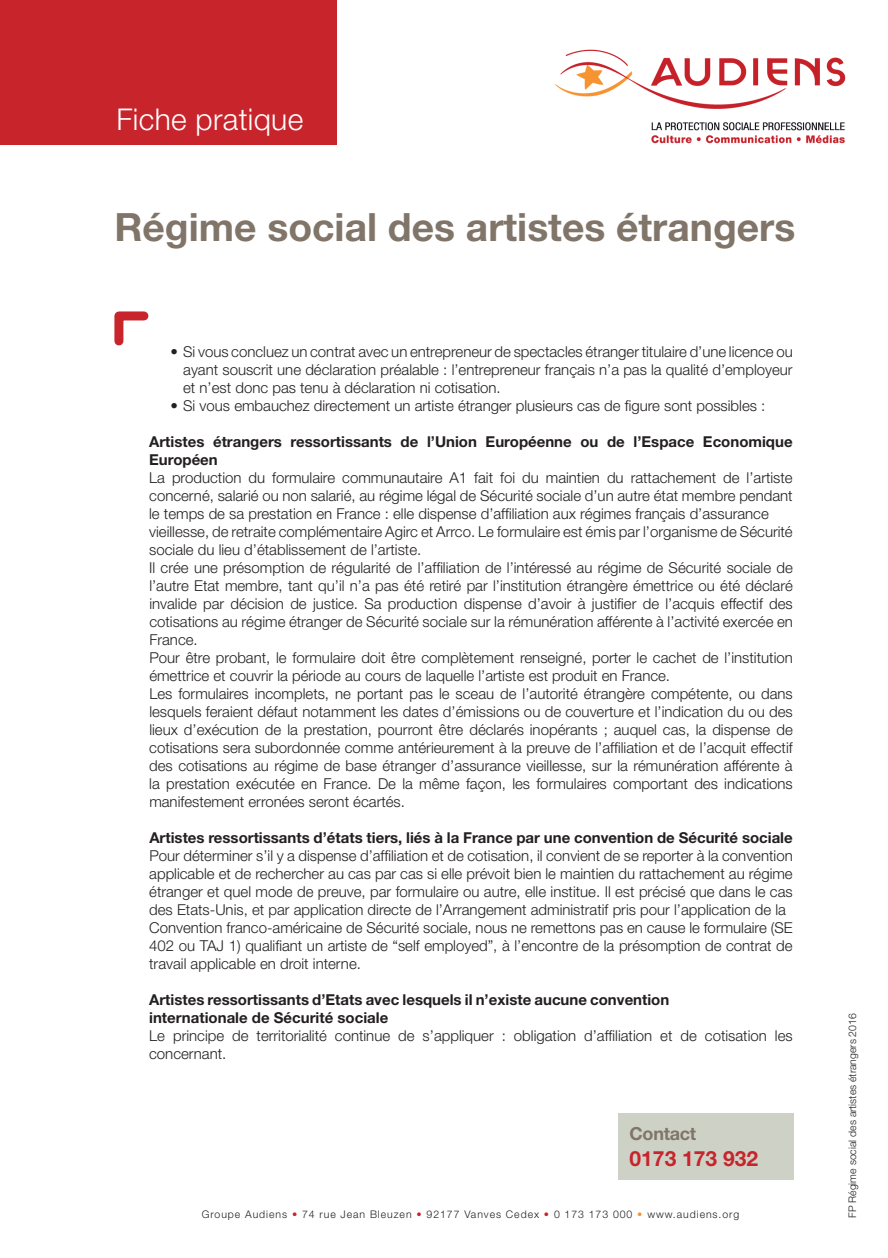
<style>
.page{position:relative;width:888px;height:1258px;background:#fff}
.page>*{position:absolute;margin:0;border:0;box-sizing:border-box;transform-origin:0 0}
.t1{font:700 39px "Helvetica Neue";color:#807568}
.t2{font:300 30px "Helvetica Neue";letter-spacing:.01em;color:#fff}
.t3{font:700 21px "Helvetica Neue";color:#c8242b}
.t4{font:700 18px "Helvetica Neue";letter-spacing:-.015em;color:#807568}
.t5{font:300 15px/18px "Helvetica Neue";color:#231f20}
.t6{font:700 15px/18px "Helvetica Neue";color:#231f20}
.t7{font:300 10.5px "Helvetica Neue";letter-spacing:.09em;color:#231f20}
.t8{font:300 10.5px "Helvetica Neue";color:#231f20}
.s1{color:#c8242b}
.s2{color:#f79332}
</style>
<div class="page">
<div style="left:0;top:0;width:337px;height:144px;background:#c8242b"></div>
<svg style="left:114px;top:311px;width:35px;height:35px"></svg>
<img style="left:555px;top:49px;width:291px;height:95px">
<div style="left:618px;top:1113px;width:176px;height:67px;background:#ced2c6"></div>
<h2 class="t2" style="left:117px;top:101px;width:188px">Fiche pratique</h2>
<h1 class="t1" style="left:114px;top:203px;width:682px">Régime social des artistes étrangers</h1>
<p class="t5" style="left:183px;top:343px;width:611px;text-align:justify;text-indent:-13px">• Si vous concluez un contrat avec un entrepreneur de spectacles étranger titulaire d’une licence ou ayant souscrit une déclaration préalable : l’entrepreneur français n’a pas la qualité d’employeur et n’est donc pas tenu à déclaration ni cotisation.</p>
<p class="t5" style="left:170px;top:397px;width:596px">• Si vous embauchez directement un artiste étranger plusieurs cas de figure sont possibles :</p>
<p class="t6" style="left:149px;top:433px;width:645px">Artistes étrangers ressortissants de l’Union Européenne ou de l’Espace Economique<br>Européen</p>
<p class="t5" style="left:149px;top:469px;width:645px">La production du formulaire communautaire A1 fait foi du maintien du rattachement de l’artiste concerné, salarié ou non salarié, au régime légal de Sécurité sociale d’un autre état membre pendant le temps de sa prestation en France : elle dispense d’affiliation aux régimes français d’assurance vieillesse, de retraite complémentaire Agirc et Arrco. Le formulaire est émis par l’organisme de Sécurité sociale du lieu d’établissement de l’artiste.<br>Il crée une présomption de régularité de l’affiliation de l’intéressé au régime de Sécurité sociale de l’autre Etat membre, tant qu’il n’a pas été retiré par l’institution étrangère émettrice ou été déclaré invalide par décision de justice. Sa production dispense d’avoir à justifier de l’acquis effectif des cotisations au régime étranger de Sécurité sociale sur la rémunération afférente à l’activité exercée en France.<br>Pour être probant, le formulaire doit être complètement renseigné, porter le cachet de l’institution émettrice et couvrir la période au cours de laquelle l’artiste est produit en France.<br>Les formulaires incomplets, ne portant pas le sceau de l’autorité étrangère compétente, ou dans lesquels feraient défaut notamment les dates d’émissions ou de couverture et l’indication du ou des lieux d’exécution de la prestation, pourront être déclarés inopérants ; auquel cas, la dispense de cotisations sera subordonnée comme antérieurement à la preuve de l’affiliation et de l’acquit effectif des cotisations au régime de base étranger d’assurance vieillesse, sur la rémunération afférente à la prestation exécutée en France. De la même façon, les formulaires comportant des indications manifestement erronées seront écartés.</p>
<p class="t6" style="left:149px;top:829px;width:645px">Artistes ressortissants d’états tiers, liés à la France par une convention de Sécurité sociale</p>
<p class="t5" style="left:149px;top:847px;width:645px">Pour déterminer s’il y a dispense d’affiliation et de cotisation, il convient de se reporter à la convention applicable et de rechercher au cas par cas si elle prévoit bien le maintien du rattachement au régime étranger et quel mode de preuve, par formulaire ou autre, elle institue. Il est précisé que dans le cas des Etats-Unis, et par application directe de l’Arrangement administratif pris pour l’application de la Convention franco-américaine de Sécurité sociale, nous ne remettons pas en cause le formulaire (SE 402 ou TAJ 1) qualifiant un artiste de “self employed”, à l’encontre de la présomption de contrat de travail applicable en droit interne.</p>
<p class="t6" style="left:149px;top:991px;width:522px">Artistes ressortissants d’Etats avec lesquels il n’existe aucune convention internationale de Sécurité sociale</p>
<p class="t5" style="left:149px;top:1027px;width:645px">Le principe de territorialité continue de s’appliquer : obligation d’affiliation et de cotisation les concernant.</p>
<p class="t4" style="left:630px;top:1122px;width:68px">Contact</p>
<h3 class="t3" style="left:630px;top:1145px;width:130px">0173 173 932</h3>
<p class="t7" style="left:202px;top:1207px;width:539px">Groupe Audiens <span class="s1">•</span> 74 rue Jean Bleuzen <span class="s1">•</span> 92177 Vanves Cedex <span class="s1">•</span> 0 173 173 000 <span class="s2">•</span> www.audiens.org</p>
<p class="t8" style="left:846px;top:1218px;width:206px;rotate:-90deg">FP Régime social des artistes étrangers 2016</p>
</div>
